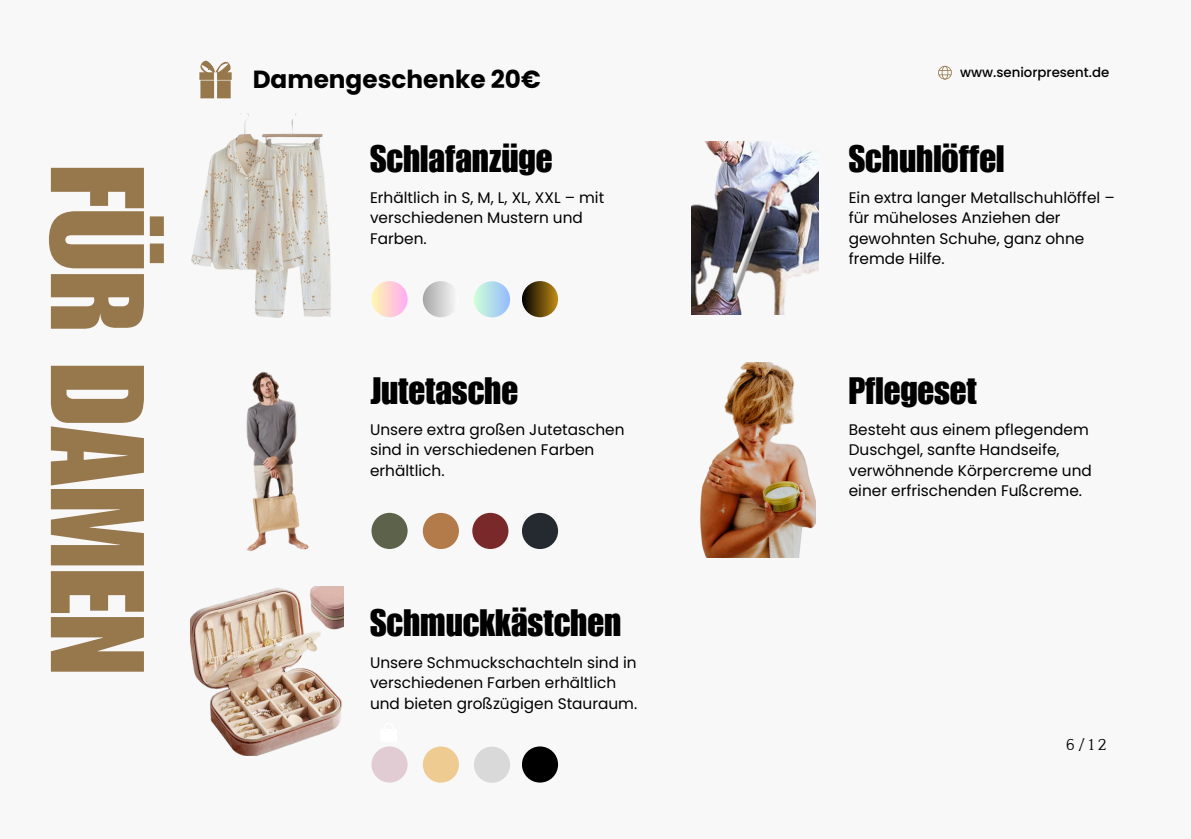
<style>
.page{position:relative;width:1191px;height:839px;background:#fff}
.page>*{position:absolute;margin:0;border:0;box-sizing:border-box;transform-origin:0 0}
.t1{font:130.4px "Impact LT Std";color:#97784c}
.t2{font:37.2px "Impact LT Std";color:#000}
.t3{font:700 24.8px "Poppins";color:#000}
.t4{font:16.6px "Quattrocento";color:#000}
.t5{font:15.4px/20.4px "Poppins";color:#000}
.t6{font:500 13.4px "Poppins";color:#000}
</style>
<div class="page">
<div style="left:0;top:0;width:1191px;height:838px;background:#f8f8f8"></div>
<svg style="left:938px;top:66px;width:14px;height:13px"></svg>
<svg style="left:371px;top:281px;width:37px;height:36px"></svg>
<div style="left:423px;top:281px;width:36px;height:36px;background:linear-gradient(to right,#a7a7a7,#fafafa);border-radius:50%"></div>
<svg style="left:199px;top:61px;width:33px;height:37px"></svg>
<img style="left:691px;top:141px;width:128px;height:173px">
<div style="left:371px;top:513px;width:37px;height:36px;background:#5d634a;border-radius:50%"></div>
<div style="left:423px;top:513px;width:36px;height:36px;background:#b37b4a;border-radius:50%"></div>
<div style="left:472px;top:513px;width:36px;height:36px;background:#792929;border-radius:50%"></div>
<div style="left:522px;top:513px;width:36px;height:36px;background:#252a31;border-radius:50%"></div>
<img style="left:700px;top:362px;width:115px;height:195px">
<img style="left:191px;top:113px;width:140px;height:205px">
<div style="left:474px;top:281px;width:36px;height:36px;background:linear-gradient(to right,#ceffd8,#98befc);border-radius:50%"></div>
<div style="left:522px;top:281px;width:36px;height:36px;background:linear-gradient(to right,#020101,#bb8917);border-radius:50%"></div>
<img style="left:246px;top:372px;width:63px;height:179px">
<img style="left:191px;top:586px;width:153px;height:169px">
<div style="left:371px;top:746px;width:37px;height:36px;background:#e1ccd4;border-radius:50%"></div>
<div style="left:423px;top:746px;width:36px;height:36px;background:#edcb91;border-radius:50%"></div>
<div style="left:474px;top:746px;width:36px;height:36px;background:#d9d9d9;border-radius:50%"></div>
<div style="left:522px;top:746px;width:36px;height:36px;background:#000;border-radius:50%"></div>
<p class="t1" style="left:144px;top:165px;width:511px;rotate:90deg">FÜR DAMEN</p>
<p class="t3" style="left:253px;top:62px;width:290px">Damengeschenke 20€</p>
<h3 class="t2" style="left:370px;top:145px;width:184px">Schlafanzüge</h3>
<h1 class="t6" style="left:960px;top:63px;width:151px">www.seniorpresent.de</h1>
<h5 class="t2" style="left:849px;top:145px;width:157px">Schuhlöffel</h5>
<h2 class="t5" style="left:370px;top:187px;width:236px">Erhältlich in S, M, L, XL, XXL – mit verschiedenen Mustern und<br>Farben.</h2>
<h5 class="t5" style="left:849px;top:187px;width:267px">Ein extra langer Metallschuhlöffel – für müheloses Anziehen der gewohnten Schuhe, ganz ohne fremde Hilfe.</h5>
<h2 class="t2" style="left:370px;top:377px;width:149px">Jutetasche</h2>
<p class="t2" style="left:849px;top:377px;width:129px">Pflegeset</p>
<p class="t5" style="left:370px;top:419px;width:256px">Unsere extra großen Jutetaschen sind in verschiedenen Farben erhältlich.</p>
<h2 class="t5" style="left:849px;top:419px;width:245px">Besteht aus einem pflegendem<br>Duschgel, sanfte Handseife, verwöhnende Körpercreme und einer erfrischenden Fußcreme.</h2>
<h5 class="t2" style="left:370px;top:609px;width:253px">Schmuckkästchen</h5>
<p class="t5" style="left:370px;top:652px;width:269px">Unsere Schmuckschachteln sind in verschiedenen Farben erhältlich und bieten großzügigen Stauraum.</p>
<p class="t4" style="left:1066px;top:736px;width:42px">6/12</p>
</div>
